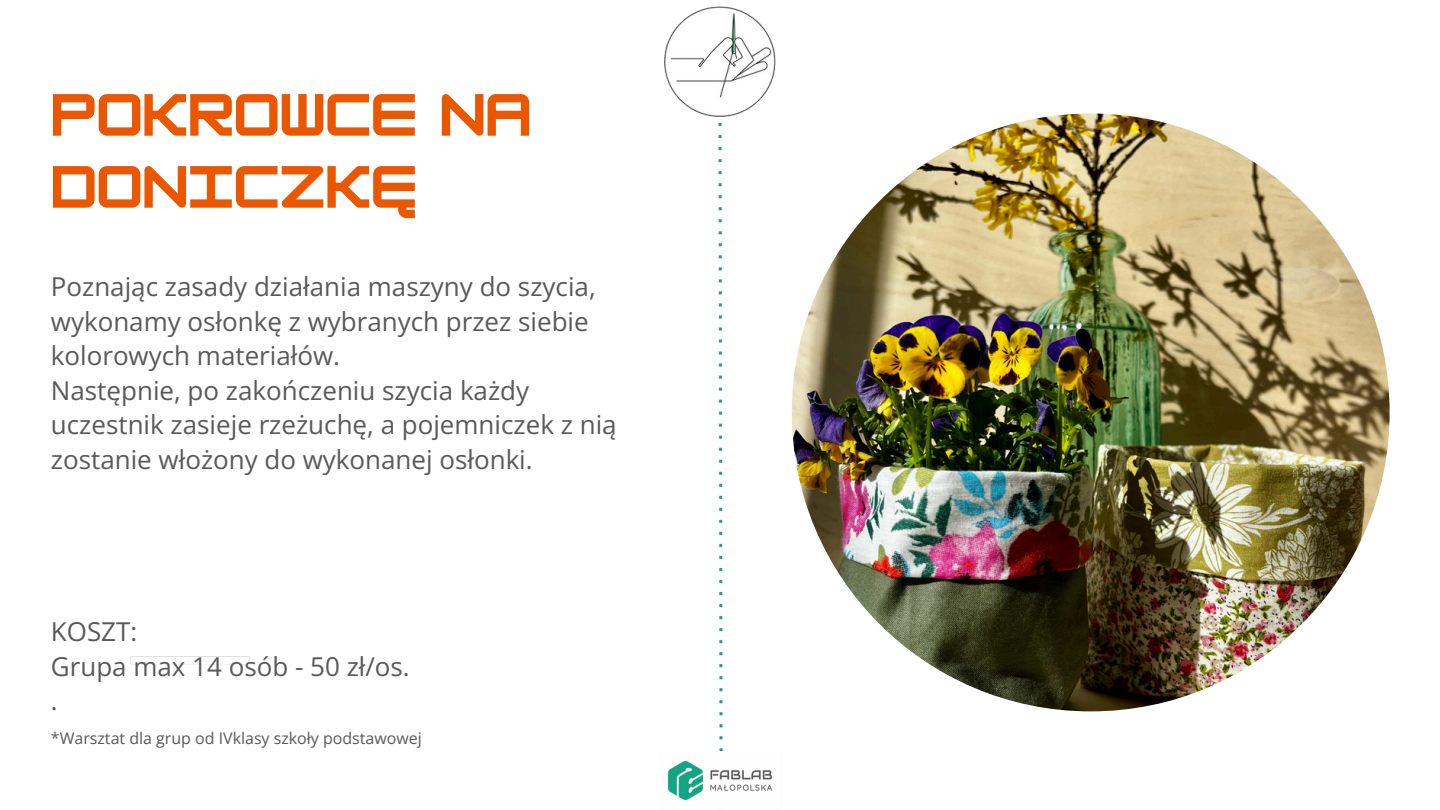
<style>
.page{position:relative;width:1440px;height:810px;background:#fff}
.page>*{position:absolute;margin:0;border:0;box-sizing:border-box;transform-origin:0 0}
.t1{font:700 52px/72px "HK Modular";color:#eb5600}
.t2{font:26px/34.4px "Open Sans";color:#595959}
.t3{font:16px "Open Sans";color:#595959}
</style>
<div class="page">
<img style="left:664px;top:6px;width:112px;height:108px">
<img style="left:667px;top:760px;width:106px;height:50px">
<img style="left:792px;top:114px;width:598px;height:597px;border-radius:50%">
<p class="t1" style="left:51px;top:79px;width:482px">POKROWCE NA<br>DONICZKĘ</p>
<h1 class="t2" style="left:51px;top:269px;width:567px">Poznając zasady działania maszyny do szycia, wykonamy osłonkę z wybranych przez siebie kolorowych materiałów.<br>Następnie, po zakończeniu szycia każdy uczestnik zasieje rzeżuchę, a pojemniczek z nią zostanie włożony do wykonanej osłonki.</h1>
<p class="t2" style="left:51px;top:614px;width:360px">KOSZT:<br>Grupa max 14 osób - 50 zł/os. .</p>
<p class="t3" style="left:51px;top:726px;width:372px">*Warsztat dla grup od IVklasy szkoły podstawowej</p>
</div>
